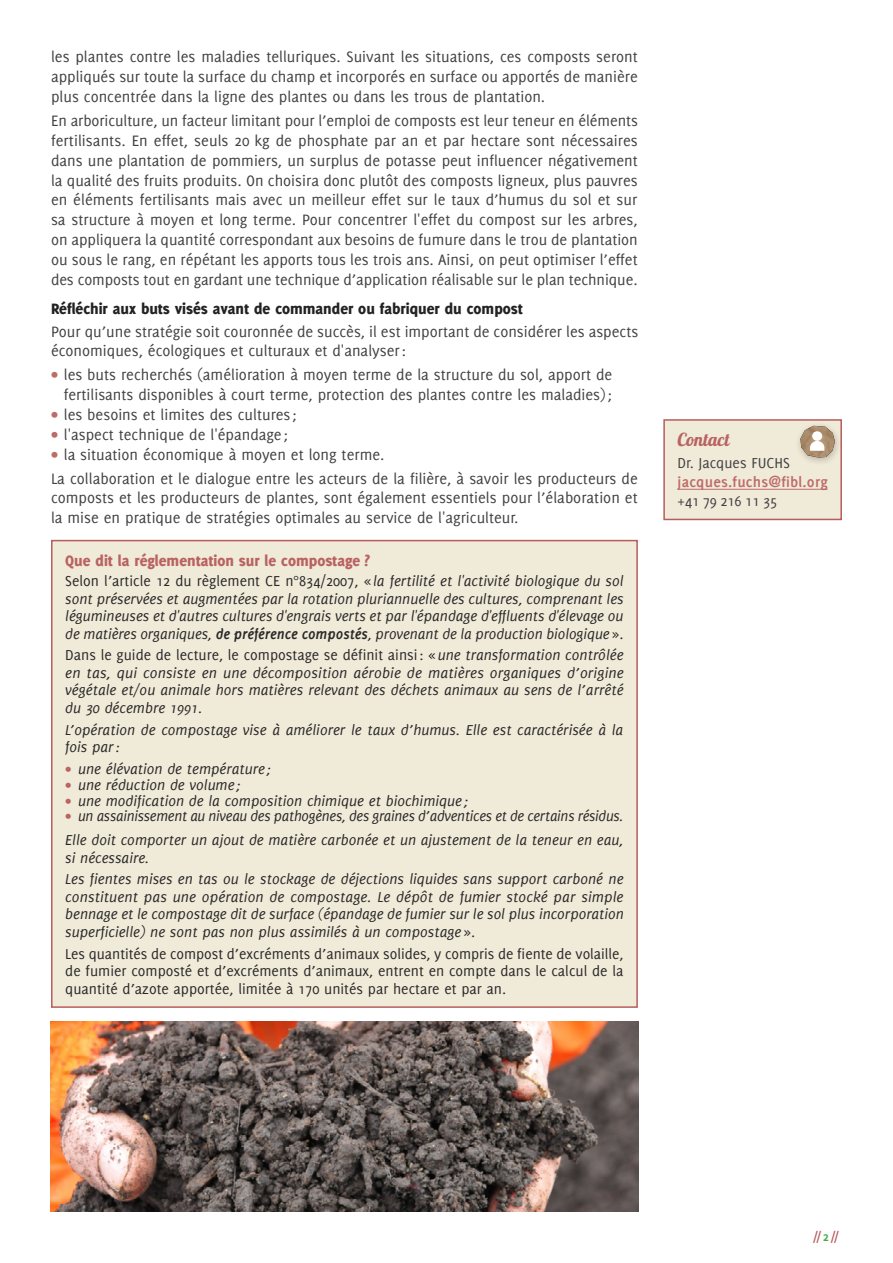
<style>
.page{position:relative;width:893px;height:1263px;background:#fff}
.page>*{position:absolute;margin:0;border:0;box-sizing:border-box;transform-origin:0 0}
.t1{font:18px "Lobster 1.4";color:#b96261}
.t2{font:16.5px/19.8px "Delicious";color:#414042}
.t3{font:800 16.5px "Delicious";color:#222223}
.t4{font:800 16.5px "Delicious";color:#b96261}
.t5{font:italic 15.75px/17.5px "Delicious";color:#292829;text-align:justify}
.t6{font:15.75px/17.5px "Delicious";color:#292829;text-align:justify}
.t7{font:15.75px "Delicious";color:#414042}
.t8{font:700 15.75px "Delicious";letter-spacing:.01em;color:#bd6a68}
.t9{font:700 13.5px "Delicious";color:#b75d5d}
.s1{font-weight:700;color:#bd6a68}
.s2{font-style:normal}
.s3{font-weight:700}
.s4{font-size:15px;color:#ba6462}
.s5{color:#41ad49}
</style>
<div class="page">
<div style="left:52px;top:541px;width:585px;height:466px;background:#f0ead8"></div>
<div style="left:51px;top:540px;width:587px;height:468px;border:2px solid #b75d5d"></div>
<div style="left:664px;top:420px;width:177px;height:99px;background:#f0ead8"></div>
<hr style="left:678px;top:489px;width:150px;height:1px;background:#bd6a68">
<div style="left:663px;top:419px;width:179px;height:101px;border:2px solid #b75d5d"></div>
<div style="left:795px;top:421px;width:48px;height:45px;background:#000;opacity:.23"></div>
<svg style="left:800px;top:426px;width:35px;height:31px"></svg>
<img style="left:51px;top:1021px;width:587px;height:191px">
<p class="t2" style="left:51px;top:47px;width:588px;text-align:justify">les plantes contre les maladies telluriques. Suivant les situations, ces composts seront appliqués sur toute la surface du champ et incorporés en surface ou apportés de manière plus concentrée dans la ligne des plantes ou dans les trous de plantation.</p>
<p class="t2" style="left:51px;top:111px;width:588px;text-align:justify">En arboriculture, un facteur limitant pour l’emploi de composts est leur teneur en éléments fertilisants. En effet, seuls 20 kg de phosphate par an et par hectare sont nécessaires dans une plantation de pommiers, un surplus de potasse peut influencer négativement la qualité des fruits produits. On choisira donc plutôt des composts ligneux, plus pauvres en éléments fertilisants mais avec un meilleur effet sur le taux d’humus du sol et sur sa structure à moyen et long terme. Pour concentrer l'effet du compost sur les arbres, on appliquera la quantité correspondant aux besoins de fumure dans le trou de plantation ou sous le rang, en répétant les apports tous les trois ans. Ainsi, on peut optimiser l’effet des composts tout en gardant une technique d’application réalisable sur le plan technique.</p>
<p class="t3" style="left:51px;top:299px;width:473px">Réfléchir aux buts visés avant de commander ou fabriquer du compost</p>
<p class="t2" style="left:51px;top:321px;width:589px">Pour qu’une stratégie soit couronnée de succès, il est important de considérer les aspects économiques, écologiques et culturaux et d'analyser:</p>
<p class="t2" style="left:51px;top:365px;width:563px;text-align:right"><span class="s1">•</span> les buts recherchés (amélioration à moyen terme de la structure du sol, apport de fertilisants disponibles à court terme, protection des plantes contre les maladies);</p>
<p class="t2" style="left:51px;top:404px;width:247px"><span class="s1">•</span> les besoins et limites des cultures ;</p>
<p class="t2" style="left:51px;top:424px;width:239px"><span class="s1">•</span> l'aspect technique de l'épandage ;</p>
<p class="t2" style="left:51px;top:442px;width:588px;line-height:24px"><span class="s1">•</span> la situation économique à moyen et long terme.<br>La collaboration et le dialogue entre les acteurs de la filière, à savoir les producteurs de</p>
<p class="t2" style="left:51px;top:488px;width:588px">composts et les producteurs de plantes, sont également essentiels pour l’élaboration et la mise en pratique de stratégies optimales au service de l'agriculteur.</p>
<p class="t4" style="left:65px;top:551px;width:306px">Que dit la réglementation sur le compostage ?</p>
<p class="t5" style="left:65px;top:572px;width:560px"><span class="s2">Selon l’article 12 du règlement CE n°834/2007,</span> « la fertilité et l'activité biologique du sol sont préservées et augmentées par la rotation pluriannuelle des cultures, comprenant les légumineuses et d'autres cultures d'engrais verts et par l'épandage d'effluents d'élevage ou de matières organiques, <span class="s3">de préférence compostés</span>, provenant de la production biologique»<span class="s2">.</span></p>
<p class="t5" style="left:65px;top:646px;width:560px"><span class="s2">Dans le guide de lecture, le compostage se définit ainsi:</span> «une transformation contrôlée en tas, qui consiste en une décomposition aérobie de matières organiques d’origine végétale et/ou animale hors matières relevant des déchets animaux au sens de l’arrêté du 30 décembre 1991.</p>
<p class="t5" style="left:65px;top:721px;width:559px">L’opération de compostage vise à améliorer le taux d’humus. Elle est caractérisée à la fois par:</p>
<p class="t5" style="left:65px;top:760px;width:207px"><span class="s4">•</span> une élévation de température ;</p>
<p class="t5" style="left:65px;top:776px;width:177px"><span class="s4">•</span> une réduction de volume ;</p>
<p class="t5" style="left:65px;top:792px;width:404px"><span class="s4">•</span> une modification de la composition chimique et biochimique ;</p>
<p class="t5" style="left:65px;top:804px;width:560px;line-height:23.9px"><span class="s4">•</span> un assainissement au niveau des pathogènes, des graines d’adventices et de certains résidus.<br>Elle doit comporter un ajout de matière carbonée et un ajustement de la teneur en eau,</p>
<p class="t5" style="left:65px;top:847px;width:560px;line-height:21.8px">si nécessaire.<br>Les fientes mises en tas ou le stockage de déjections liquides sans support carboné ne</p>
<p class="t5" style="left:65px;top:888px;width:560px">constituent pas une opération de compostage. Le dépôt de fumier stocké par simple bennage et le compostage dit de surface (épandage de fumier sur le sol plus incorporation superficielle) ne sont pas non plus assimilés à un compostage»<span class="s2">.</span></p>
<p class="t6" style="left:65px;top:944px;width:560px">Les quantités de compost d’excréments d’animaux solides, y compris de fiente de volaille, de fumier composté et d’excréments d’animaux, entrent en compte dans le calcul de la quantité d’azote apportée, limitée à 170 unités par hectare et par an.</p>
<p class="t1" style="left:678px;top:428px;width:53px">Contact</p>
<p class="t7" style="left:678px;top:454px;width:114px">Dr. Jacques FUCHS</p>
<p class="t8" style="left:678px;top:473px;width:152px">jacques.fuchs@fibl.org</p>
<p class="t7" style="left:678px;top:492px;width:101px">+41 79 216 11 35</p>
<p class="t9" style="left:813px;top:1228px;width:27px">// <span class="s5">2</span> //</p>
</div>
